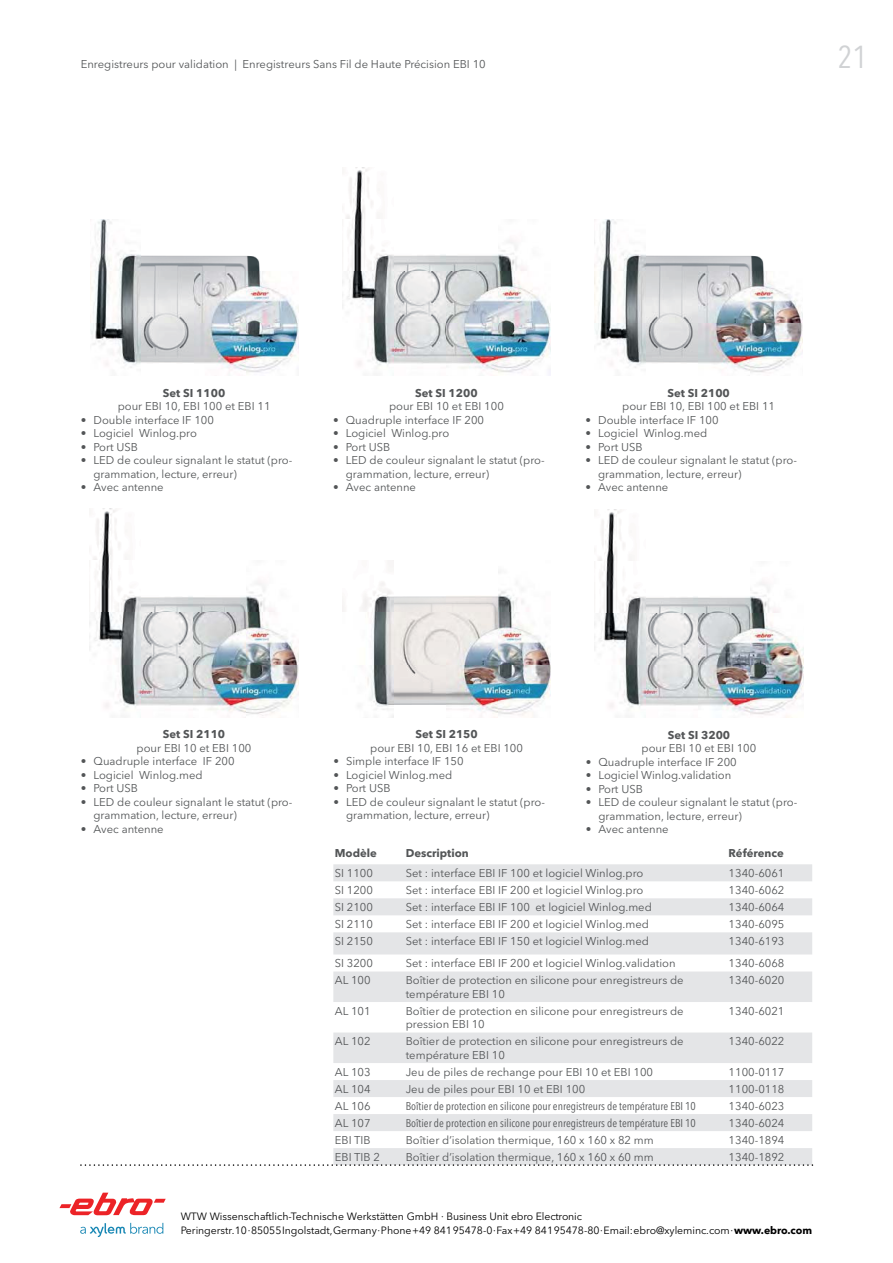
<style>
.page{position:relative;width:893px;height:1263px;background:#fff}
.page>*{position:absolute;margin:0;border:0;box-sizing:border-box;transform-origin:0 0}
.t1{font:condensed 31.5px "Avenir Next LT Pro";color:#d0d2d4}
.t2{font:11.25px/13.5px "Avenir Next LT Pro";color:#535557}
.t3{font:condensed 11.25px "Avenir Next LT Pro";color:#535557}
.t4{font:700 11.25px "Avenir Next LT Pro";color:#535557}
.t5{font:10.5px/13.5px "Avenir Next LT Pro";letter-spacing:-.005em;color:#000}
.s1{font-weight:700}
</style>
<div class="page">
<img style="left:90px;top:219px;width:208px;height:157px">
<img style="left:595px;top:219px;width:208px;height:154px">
<img style="left:342px;top:560px;width:209px;height:157px">
<img style="left:90px;top:509px;width:208px;height:207px">
<img style="left:342px;top:167px;width:209px;height:208px">
<img style="left:595px;top:509px;width:208px;height:208px">
<svg style="left:333px;top:864px;width:479px;height:300px;fill:#e4e5e7"></svg>
<svg style="left:80px;top:1164px;width:733px;height:2px"></svg>
<svg style="left:80px;top:1223px;width:83px;height:14px"></svg>
<svg style="left:59px;top:1193px;width:107px;height:22px"></svg>
<p class="t2" style="left:81px;top:58px;width:406px">Enregistreurs pour validation | Enregistreurs Sans Fil de Haute Précision EBI 10</p>
<h1 class="t1" style="left:838px;top:44px;width:31px">21</h1>
<p class="t4" style="left:163px;top:388px;width:64px">Set SI 1100</p>
<p class="t2" style="left:118px;top:401px;width:154px">pour EBI 10, EBI 100 et EBI 11</p>
<p class="t2" style="left:81px;top:414px;width:135px">• Double interface IF 100</p>
<p class="t2" style="left:81px;top:428px;width:118px">• Logiciel Winlog.pro</p>
<p class="t2" style="left:81px;top:441px;width:59px">• Port USB</p>
<p class="t2" style="left:93px;top:455px;width:200px;text-indent:-13px">• LED de couleur signalant le statut (pro&shy;grammation, lecture, erreur)</p>
<p class="t2" style="left:81px;top:482px;width:84px">• Avec antenne</p>
<p class="t4" style="left:415px;top:388px;width:64px">Set SI 1200</p>
<p class="t2" style="left:389px;top:400px;width:116px">pour EBI 10 et EBI 100</p>
<p class="t2" style="left:333px;top:414px;width:152px">• Quadruple interface IF 200</p>
<p class="t2" style="left:333px;top:427px;width:118px">• Logiciel Winlog.pro</p>
<p class="t2" style="left:333px;top:441px;width:59px">• Port USB</p>
<p class="t2" style="left:346px;top:454px;width:200px;text-indent:-13px">• LED de couleur signalant le statut (pro&shy;grammation, lecture, erreur)</p>
<p class="t2" style="left:333px;top:481px;width:84px">• Avec antenne</p>
<p class="t4" style="left:667px;top:388px;width:64px">Set SI 2100</p>
<p class="t2" style="left:622px;top:401px;width:154px">pour EBI 10, EBI 100 et EBI 11</p>
<p class="t2" style="left:585px;top:414px;width:135px">• Double interface IF 100</p>
<p class="t2" style="left:585px;top:428px;width:123px">• Logiciel Winlog.med</p>
<p class="t2" style="left:585px;top:441px;width:59px">• Port USB</p>
<p class="t2" style="left:598px;top:455px;width:200px;text-indent:-13px">• LED de couleur signalant le statut (pro&shy;grammation, lecture, erreur)</p>
<p class="t2" style="left:585px;top:482px;width:84px">• Avec antenne</p>
<p class="t4" style="left:163px;top:730px;width:64px">Set SI 2110</p>
<p class="t2" style="left:137px;top:742px;width:116px">pour EBI 10 et EBI 100</p>
<p class="t2" style="left:81px;top:756px;width:155px">• Quadruple interface IF 200</p>
<p class="t2" style="left:81px;top:769px;width:123px">• Logiciel Winlog.med</p>
<p class="t2" style="left:81px;top:783px;width:59px">• Port USB</p>
<p class="t2" style="left:93px;top:796px;width:200px;text-indent:-13px">• LED de couleur signalant le statut (pro&shy;grammation, lecture, erreur)</p>
<p class="t2" style="left:81px;top:823px;width:84px">• Avec antenne</p>
<p class="t4" style="left:415px;top:730px;width:64px">Set SI 2150</p>
<p class="t2" style="left:370px;top:742px;width:154px">pour EBI 10, EBI 16 et EBI 100</p>
<p class="t2" style="left:333px;top:756px;width:132px">• Simple interface IF 150</p>
<p class="t2" style="left:333px;top:769px;width:121px">• Logiciel Winlog.med</p>
<p class="t2" style="left:333px;top:783px;width:59px">• Port USB</p>
<p class="t2" style="left:346px;top:796px;width:200px;text-indent:-13px">• LED de couleur signalant le statut (pro&shy;grammation, lecture, erreur)</p>
<p class="t4" style="left:668px;top:730px;width:64px">Set SI 3200</p>
<p class="t2" style="left:641px;top:743px;width:116px">pour EBI 10 et EBI 100</p>
<p class="t2" style="left:586px;top:756px;width:152px">• Quadruple interface IF 200</p>
<p class="t2" style="left:586px;top:770px;width:147px">• Logiciel Winlog.validation</p>
<p class="t2" style="left:586px;top:783px;width:59px">• Port USB</p>
<p class="t2" style="left:598px;top:797px;width:200px;text-indent:-13px">• LED de couleur signalant le statut (pro&shy;grammation, lecture, erreur)</p>
<p class="t2" style="left:586px;top:824px;width:84px">• Avec antenne</p>
<p class="t4" style="left:335px;top:848px;width:44px">Modèle</p>
<p class="t4" style="left:406px;top:848px;width:65px">Description</p>
<p class="t4" style="left:729px;top:848px;width:57px">Référence</p>
<p class="t2" style="left:335px;top:867px;width:40px">SI 1100</p>
<p class="t2" style="left:406px;top:867px;width:239px">Set : interface EBI IF 100 et logiciel Winlog.pro</p>
<p class="t2" style="left:729px;top:867px;width:57px">1340-6061</p>
<p class="t2" style="left:335px;top:884px;width:40px">SI 1200</p>
<p class="t2" style="left:406px;top:884px;width:239px">Set : interface EBI IF 200 et logiciel Winlog.pro</p>
<p class="t2" style="left:729px;top:884px;width:57px">1340-6062</p>
<p class="t2" style="left:335px;top:901px;width:40px">SI 2100</p>
<p class="t2" style="left:406px;top:901px;width:248px">Set : interface EBI IF 100 et logiciel Winlog.med</p>
<p class="t2" style="left:729px;top:901px;width:57px">1340-6064</p>
<p class="t2" style="left:335px;top:918px;width:40px">SI 2110</p>
<p class="t2" style="left:406px;top:918px;width:245px">Set : interface EBI IF 200 et logiciel Winlog.med</p>
<p class="t2" style="left:729px;top:918px;width:57px">1340-6095</p>
<p class="t2" style="left:335px;top:935px;width:40px">SI 2150</p>
<p class="t2" style="left:406px;top:935px;width:245px">Set : interface EBI IF 150 et logiciel Winlog.med</p>
<p class="t2" style="left:729px;top:935px;width:57px">1340-6193</p>
<p class="t2" style="left:335px;top:958px;width:40px">SI 3200</p>
<p class="t2" style="left:406px;top:958px;width:271px">Set : interface EBI IF 200 et logiciel Winlog.validation</p>
<p class="t2" style="left:729px;top:958px;width:57px">1340-6068</p>
<p class="t2" style="left:335px;top:975px;width:37px">AL 100</p>
<p class="t2" style="left:406px;top:975px;width:279px">Boîtier de protection en silicone pour enregistreurs de température EBI 10</p>
<p class="t2" style="left:729px;top:975px;width:57px">1340-6020</p>
<p class="t2" style="left:335px;top:1005px;width:37px">AL 101</p>
<p class="t2" style="left:406px;top:1005px;width:279px">Boîtier de protection en silicone pour enregistreurs de pression EBI 10</p>
<p class="t2" style="left:729px;top:1005px;width:57px">1340-6021</p>
<p class="t2" style="left:335px;top:1036px;width:37px">AL 102</p>
<p class="t2" style="left:406px;top:1036px;width:279px">Boîtier de protection en silicone pour enregistreurs de température EBI 10</p>
<p class="t2" style="left:729px;top:1036px;width:57px">1340-6022</p>
<p class="t2" style="left:335px;top:1066px;width:37px">AL 103</p>
<p class="t2" style="left:406px;top:1066px;width:249px">Jeu de piles de rechange pour EBI 10 et EBI 100</p>
<p class="t2" style="left:729px;top:1066px;width:57px">1100-0117</p>
<p class="t2" style="left:335px;top:1083px;width:37px">AL 104</p>
<p class="t2" style="left:406px;top:1083px;width:181px">Jeu de piles pour EBI 10 et EBI 100</p>
<p class="t2" style="left:729px;top:1083px;width:57px">1100-0118</p>
<p class="t2" style="left:335px;top:1100px;width:37px">AL 106</p>
<p class="t3" style="left:406px;top:1101px;width:292px">Boîtier de protection en silicone pour enregistreurs de température EBI 10</p>
<p class="t2" style="left:729px;top:1100px;width:57px">1340-6023</p>
<p class="t2" style="left:335px;top:1117px;width:37px">AL 107</p>
<p class="t3" style="left:406px;top:1118px;width:292px">Boîtier de protection en silicone pour enregistreurs de température EBI 10</p>
<p class="t2" style="left:729px;top:1117px;width:57px">1340-6024</p>
<p class="t2" style="left:335px;top:1134px;width:37px">EBI TIB</p>
<p class="t2" style="left:406px;top:1134px;width:250px">Boîtier d’isolation thermique, 160 x 160 x 82 mm</p>
<p class="t2" style="left:729px;top:1134px;width:57px">1340-1894</p>
<p class="t2" style="left:335px;top:1151px;width:47px">EBI TIB 2</p>
<p class="t2" style="left:406px;top:1151px;width:250px">Boîtier d’isolation thermique, 160 x 160 x 60 mm</p>
<p class="t2" style="left:729px;top:1151px;width:57px">1340-1892</p>
<p class="t5" style="left:181px;top:1211px;width:633px">WTW Wissenschaftlich-Technische Werkstätten GmbH ∙ Business Unit ebro Electronic<br>Peringerstr. 10 ∙ 85055 Ingolstadt, Germany ∙ Phone +49 841 95478-0 ∙ Fax +49 841 95478-80 ∙ Email: ebro@xyleminc.com ∙ <span class="s1">www.ebro.com</span></p>
</div>
